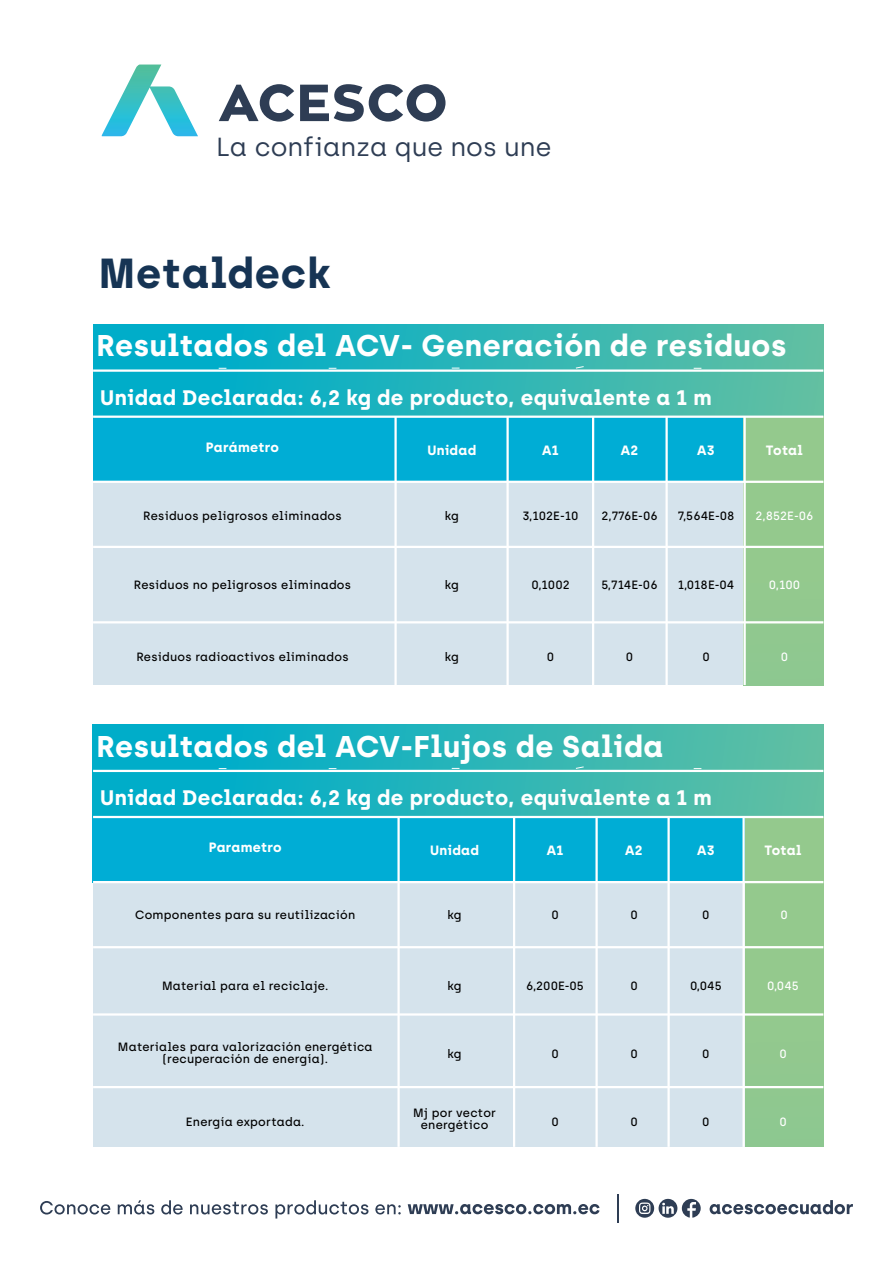
<style>
.page{position:relative;width:893px;height:1263px;background:#fff}
.page>*{position:absolute;margin:0;border:0;box-sizing:border-box;transform-origin:0 0}
.t1{font:700 42px "Archia";letter-spacing:.02em;color:#163454}
.t2{font:700 30px "Archia";letter-spacing:.02em;color:#fff}
.t3{font:26.1px "Archia";color:#2e3d54}
.t4{font:700 21px "Archia";letter-spacing:.02em;color:#fff}
.t5{font:700 13.5px "Archia";letter-spacing:.02em;color:#fff}
.t6{font:500 12px/12.3px "Archia";letter-spacing:.02em;color:#000;text-align:center}
.t7{font:500 12px "Archia";color:#fff}
</style>
<div class="page">
<svg style="left:219px;top:84px;width:75px;height:38px"></svg>
<svg style="left:300px;top:84px;width:145px;height:38px"></svg>
<svg style="left:102px;top:65px;width:96px;height:71px"></svg>
<svg style="left:40px;top:1201px;width:70px;height:13px"></svg>
<svg style="left:118px;top:1200px;width:36px;height:14px"></svg>
<svg style="left:161px;top:1200px;width:22px;height:14px"></svg>
<svg style="left:190px;top:1202px;width:78px;height:12px"></svg>
<svg style="left:275px;top:1200px;width:93px;height:18px"></svg>
<svg style="left:375px;top:1204px;width:26px;height:10px"></svg>
<svg style="left:710px;top:1200px;width:143px;height:14px"></svg>
<svg style="left:408px;top:1204px;width:192px;height:10px"></svg>
<svg style="left:635px;top:1199px;width:66px;height:19px"></svg>
<hr style="left:617px;top:1194px;width:2px;height:29px;background:#2e3d54">
<div style="left:93px;top:324px;width:730px;height:93px;background:linear-gradient(to right,#00aacf,#60bfa2)"></div>
<div style="left:93px;top:417px;width:659px;height:65px;background:#00add5"></div>
<div style="left:93px;top:482px;width:311px;height:203px;background:#d5e3ec"></div>
<div style="left:404px;top:482px;width:108px;height:203px;background:#d5e3ec"></div>
<div style="left:512px;top:482px;width:76px;height:203px;background:#d5e3ec"></div>
<div style="left:588px;top:482px;width:79px;height:203px;background:#d5e3ec"></div>
<div style="left:667px;top:482px;width:78px;height:203px;background:#d5e3ec"></div>
<div style="left:744px;top:417px;width:79px;height:268px;background:#94c98d"></div>
<div style="left:93px;top:882px;width:311px;height:265px;background:#d5e3ec"></div>
<div style="left:404px;top:882px;width:108px;height:265px;background:#d5e3ec"></div>
<div style="left:512px;top:882px;width:76px;height:265px;background:#d5e3ec"></div>
<div style="left:588px;top:882px;width:79px;height:265px;background:#d5e3ec"></div>
<div style="left:667px;top:882px;width:78px;height:265px;background:#d5e3ec"></div>
<svg style="left:92px;top:725px;width:731px;height:92px;background:#29b4b8"></svg>
<div style="left:92px;top:817px;width:653px;height:65px;background:#00add5"></div>
<div style="left:745px;top:817px;width:78px;height:330px;background:#94c98d"></div>
<hr style="left:93px;top:369px;width:730px;height:3px;background:#fff">
<hr style="left:93px;top:416px;width:730px;height:2px;background:#fff">
<hr style="left:93px;top:481px;width:730px;height:2px;background:#fff">
<hr style="left:93px;top:546px;width:730px;height:2px;background:#fff">
<hr style="left:93px;top:621px;width:730px;height:2px;background:#fff">
<hr style="left:93px;top:770px;width:730px;height:2px;background:#fff">
<hr style="left:93px;top:816px;width:730px;height:2px;background:#fff">
<hr style="left:93px;top:881px;width:730px;height:2px;background:#fff">
<hr style="left:93px;top:946px;width:730px;height:2px;background:#fff">
<hr style="left:93px;top:1013px;width:730px;height:3px;background:#fff">
<hr style="left:93px;top:1086px;width:730px;height:2px;background:#fff">
<hr style="left:394px;top:417px;width:3px;height:268px;background:#fff">
<hr style="left:506px;top:417px;width:3px;height:268px;background:#fff">
<hr style="left:592px;top:417px;width:2px;height:268px;background:#fff">
<hr style="left:665px;top:417px;width:3px;height:268px;background:#fff">
<hr style="left:743px;top:417px;width:3px;height:268px;background:#fff">
<hr style="left:397px;top:817px;width:3px;height:330px;background:#fff">
<hr style="left:513px;top:817px;width:2px;height:330px;background:#fff">
<hr style="left:595px;top:817px;width:3px;height:330px;background:#fff">
<hr style="left:667px;top:817px;width:3px;height:330px;background:#fff">
<hr style="left:742px;top:817px;width:3px;height:330px;background:#fff">
<h3 class="t3" style="left:216px;top:132px;width:337px">La confianza que nos une</h3>
<h1 class="t1" style="left:99px;top:248px;width:233px">Metaldeck</h1>
<h2 class="t2" style="left:97px;top:327px;width:691px">Resultados del ACV- Generación de residuos</h2>
<h3 class="t4" style="left:100px;top:385px;width:613px">Unidad Declarada: 6,2 kg de producto, equivalente a 1 m</h3>
<p class="t5" style="left:206px;top:439px;width:74px">Parámetro</p>
<p class="t5" style="left:427px;top:442px;width:50px">Unidad</p>
<p class="t5" style="left:542px;top:442px;width:18px">A1</p>
<p class="t5" style="left:621px;top:442px;width:19px">A2</p>
<p class="t5" style="left:697px;top:442px;width:19px">A3</p>
<p class="t5" style="left:766px;top:442px;width:39px">Total</p>
<p class="t6" style="left:143px;top:509px;width:200px">Residuos peligrosos eliminados</p>
<p class="t6" style="left:445px;top:509px;width:16px">kg</p>
<p class="t6" style="left:523px;top:509px;width:57px">3,102E-10</p>
<p class="t6" style="left:601px;top:509px;width:58px">2,776E-06</p>
<p class="t6" style="left:678px;top:509px;width:58px">7,564E-08</p>
<p class="t7" style="left:755px;top:509px;width:59px">2,852E-06</p>
<p class="t6" style="left:134px;top:579px;width:219px">Residuos no peligrosos eliminados</p>
<p class="t6" style="left:445px;top:579px;width:16px">kg</p>
<p class="t6" style="left:531px;top:579px;width:40px">0,1002</p>
<p class="t6" style="left:601px;top:579px;width:58px">5,714E-06</p>
<p class="t6" style="left:678px;top:579px;width:58px">1,018E-04</p>
<p class="t7" style="left:769px;top:578px;width:33px">0,100</p>
<p class="t6" style="left:136px;top:650px;width:214px">Residuos radioactivos eliminados</p>
<p class="t6" style="left:445px;top:650px;width:16px">kg</p>
<p class="t6" style="left:547px;top:650px;width:9px">0</p>
<p class="t6" style="left:626px;top:650px;width:9px">0</p>
<p class="t6" style="left:702px;top:650px;width:9px">0</p>
<p class="t7" style="left:781px;top:649px;width:9px">0</p>
<h2 class="t2" style="left:97px;top:727px;width:568px">Resultados del ACV-Flujos de Salida</h2>
<h3 class="t4" style="left:100px;top:785px;width:613px">Unidad Declarada: 6,2 kg de producto, equivalente a 1 m</h3>
<p class="t5" style="left:209px;top:839px;width:74px">Parametro</p>
<p class="t5" style="left:430px;top:842px;width:50px">Unidad</p>
<p class="t5" style="left:547px;top:842px;width:18px">A1</p>
<p class="t5" style="left:625px;top:842px;width:19px">A2</p>
<p class="t5" style="left:697px;top:842px;width:19px">A3</p>
<p class="t5" style="left:764px;top:842px;width:39px">Total</p>
<p class="t6" style="left:135px;top:908px;width:222px">Componentes para su reutilización</p>
<p class="t6" style="left:162px;top:979px;width:168px">Material para el reciclaje.</p>
<p class="t6" style="left:118px;top:1040px;width:256px">Materiales para valorización energética (recuperación de energía).</p>
<p class="t6" style="left:447px;top:908px;width:16px">kg</p>
<p class="t6" style="left:551px;top:908px;width:9px">0</p>
<p class="t6" style="left:630px;top:908px;width:9px">0</p>
<p class="t6" style="left:702px;top:908px;width:9px">0</p>
<p class="t7" style="left:780px;top:907px;width:9px">0</p>
<p class="t6" style="left:447px;top:979px;width:16px">kg</p>
<p class="t6" style="left:526px;top:979px;width:59px">6,200E-05</p>
<p class="t6" style="left:630px;top:979px;width:9px">0</p>
<p class="t6" style="left:690px;top:979px;width:33px">0,045</p>
<p class="t7" style="left:767px;top:978px;width:33px">0,045</p>
<p class="t6" style="left:447px;top:1048px;width:16px">kg</p>
<p class="t6" style="left:551px;top:1048px;width:9px">0</p>
<p class="t6" style="left:630px;top:1048px;width:9px">0</p>
<p class="t6" style="left:702px;top:1048px;width:9px">0</p>
<p class="t7" style="left:779px;top:1047px;width:9px">0</p>
<p class="t6" style="left:186px;top:1115px;width:120px">Energía exportada.</p>
<p class="t6" style="left:413px;top:1106px;width:85px">Mj por vector energético</p>
<p class="t6" style="left:551px;top:1115px;width:9px">0</p>
<p class="t6" style="left:630px;top:1115px;width:9px">0</p>
<p class="t6" style="left:702px;top:1115px;width:9px">0</p>
<p class="t7" style="left:779px;top:1114px;width:9px">0</p>
</div>
